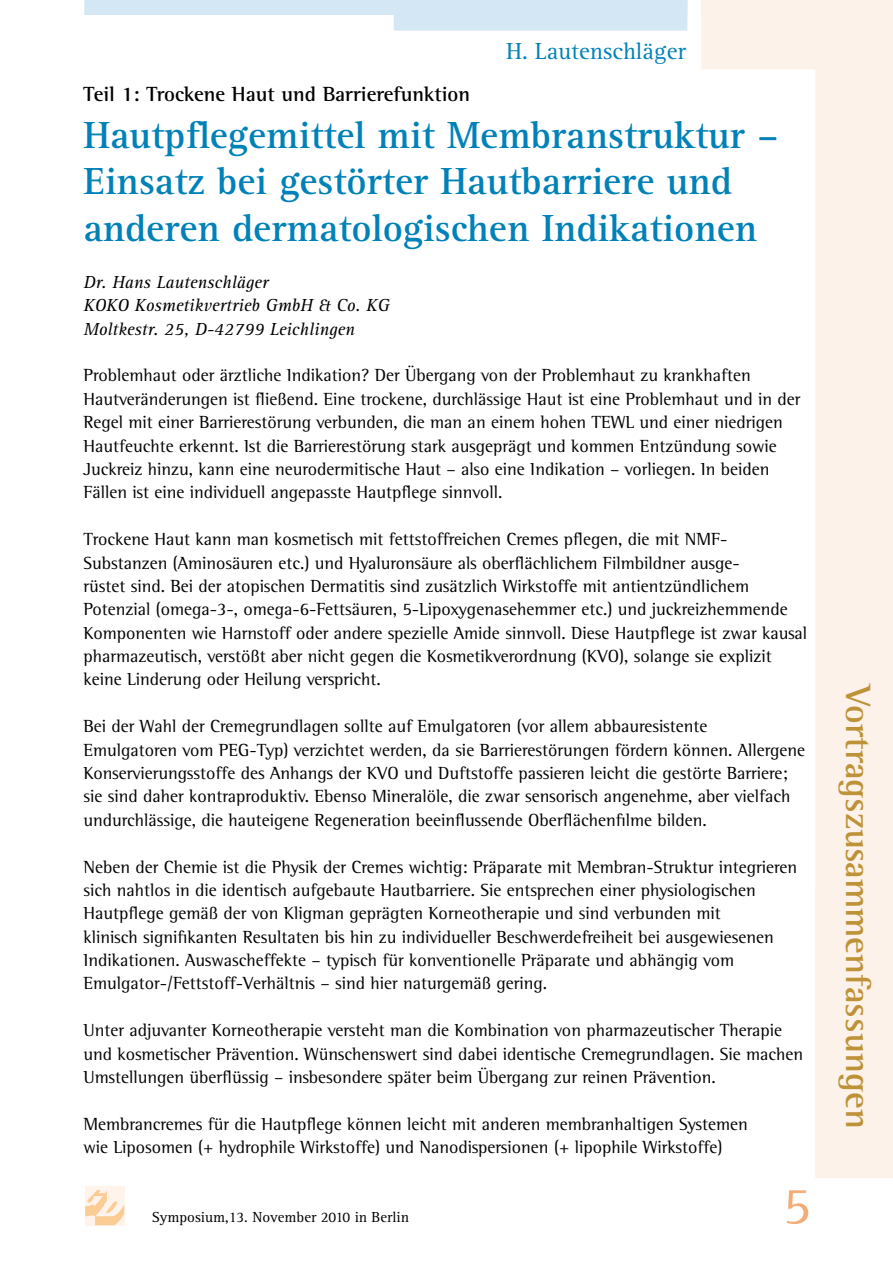
<style>
.page{position:relative;width:893px;height:1263px;background:#fff}
.page>*{position:absolute;margin:0;border:0;box-sizing:border-box;transform-origin:0 0}
.t1{font:54px "Agfa Rotis Serif";color:#f5ab75}
.t2{font:700 39px/46.8px "Agfa Rotis Serif";color:#0081b8}
.t3{font:700 36px "Agfa Rotis Semi Serif";color:#be9237}
.t4{font:24px "Agfa Rotis Serif";color:#0081b8}
.t5{font:700 21px "Agfa Rotis Semi Serif";color:#000}
.t6{font:18px/23.4px "Agfa Rotis Semi Serif";color:#000}
.t7{font:italic 18px/23.4px "Agfa Rotis Serif";color:#000}
.t8{font:15px "Agfa Rotis Serif";color:#000}
</style>
<div class="page">
<svg style="left:701px;top:21px;width:192px;height:1157px"></svg>
<div style="left:85px;top:1186px;width:39px;height:39px;background:#fef4ec"></div>
<svg style="left:85px;top:1189px;width:39px;height:36px"></svg>
<svg style="left:84px;top:0;width:603px;height:31px"></svg>
<div style="left:701px;top:0;width:192px;height:21px;background:#fcf2ea"></div>
<h3 class="t4" style="left:506px;top:38px;width:181px">H. Lautenschläger</h3>
<p class="t5" style="left:83px;top:81px;width:388px">Teil 1: Trockene Haut und Barrierefunktion</p>
<h2 class="t2" style="left:83px;top:112px;width:697px">Hautpflegemittel mit Membranstruktur –<br>Einsatz bei gestörter Hautbarriere und anderen dermatologischen Indikationen</h2>
<p class="t7" style="left:83px;top:271px;width:308px">Dr. Hans Lautenschläger<br>KOKO Kosmetikvertrieb GmbH &amp; Co. KG<br>Moltkestr. 25, D-42799 Leichlingen</p>
<p class="t6" style="left:83px;top:364px;width:719px">Problemhaut oder ärztliche Indikation? Der Übergang von der Problemhaut zu krankhaften Hautveränderungen ist fließend. Eine trockene, durchlässige Haut ist eine Problemhaut und in der Regel mit einer Barrierestörung verbunden, die man an einem hohen TEWL und einer niedrigen Hautfeuchte erkennt. Ist die Barrierestörung stark ausgeprägt und kommen Entzündung sowie Juckreiz hinzu, kann eine neurodermitische Haut – also eine Indikation – vorliegen. In beiden Fällen ist eine individuell angepasste Hautpflege sinnvoll.</p>
<p class="t6" style="left:83px;top:527px;width:725px">Trockene Haut kann man kosmetisch mit fettstoffreichen Cremes pflegen, die mit NMF-Substanzen (Aminosäuren etc.) und Hyaluronsäure als oberflächlichem Filmbildner ausge-<br>rüstet sind. Bei der atopischen Dermatitis sind zusätzlich Wirkstoffe mit antientzündlichem Potenzial (omega-3-, omega-6-Fettsäuren, 5-Lipoxygenasehemmer etc.) und juckreizhemmende Komponenten wie Harnstoff oder andere spezielle Amide sinnvoll. Diese Hautpflege ist zwar kausal pharmazeutisch, verstößt aber nicht gegen die Kosmetikverordnung (KVO), solange sie explizit keine Linderung oder Heilung verspricht.</p>
<p class="t6" style="left:83px;top:714px;width:723px">Bei der Wahl der Cremegrundlagen sollte auf Emulgatoren (vor allem abbauresistente Emulgatoren vom PEG-Typ) verzichtet werden, da sie Barrierestörungen fördern können. Allergene Konservierungsstoffe des Anhangs der KVO und Duftstoffe passieren leicht die gestörte Barriere; sie sind daher kontraproduktiv. Ebenso Mineralöle, die zwar sensorisch angenehme, aber vielfach undurchlässige, die hauteigene Regeneration beeinflussende Oberflächenfilme bilden.</p>
<p class="t6" style="left:83px;top:855px;width:715px">Neben der Chemie ist die Physik der Cremes wichtig: Präparate mit Membran-Struktur integrieren sich nahtlos in die identisch aufgebaute Hautbarriere. Sie entsprechen einer physiologischen Hautpflege gemäß der von Kligman geprägten Korneotherapie und sind verbunden mit<br>klinisch signifikanten Resultaten bis hin zu individueller Beschwerdefreiheit bei ausgewiesenen Indikationen. Auswascheffekte – typisch für konventionelle Präparate und abhängig vom Emulgator-/Fettstoff-Verhältnis – sind hier naturgemäß gering.</p>
<p class="t6" style="left:83px;top:1018px;width:721px">Unter adjuvanter Korneotherapie versteht man die Kombination von pharmazeutischer Therapie und kosmetischer Prävention. Wünschenswert sind dabei identische Cremegrundlagen. Sie machen<br>Umstellungen überflüssig – insbesondere später beim Übergang zur reinen Prävention.</p>
<p class="t6" style="left:83px;top:1112px;width:666px">Membrancremes für die Hautpflege können leicht mit anderen membranhaltigen Systemen wie Liposomen (+ hydrophile Wirkstoffe) und Nanodispersionen (+ lipophile Wirkstoffe)</p>
<p class="t8" style="left:152px;top:1208px;width:259px">Symposium,13. November 2010 in Berlin</p>
<h1 class="t1" style="left:783px;top:1175px;width:30px">5</h1>
<h3 class="t3" style="left:880px;top:685px;width:445px;rotate:90deg">Vortragszusammenfassungen</h3>
</div>
